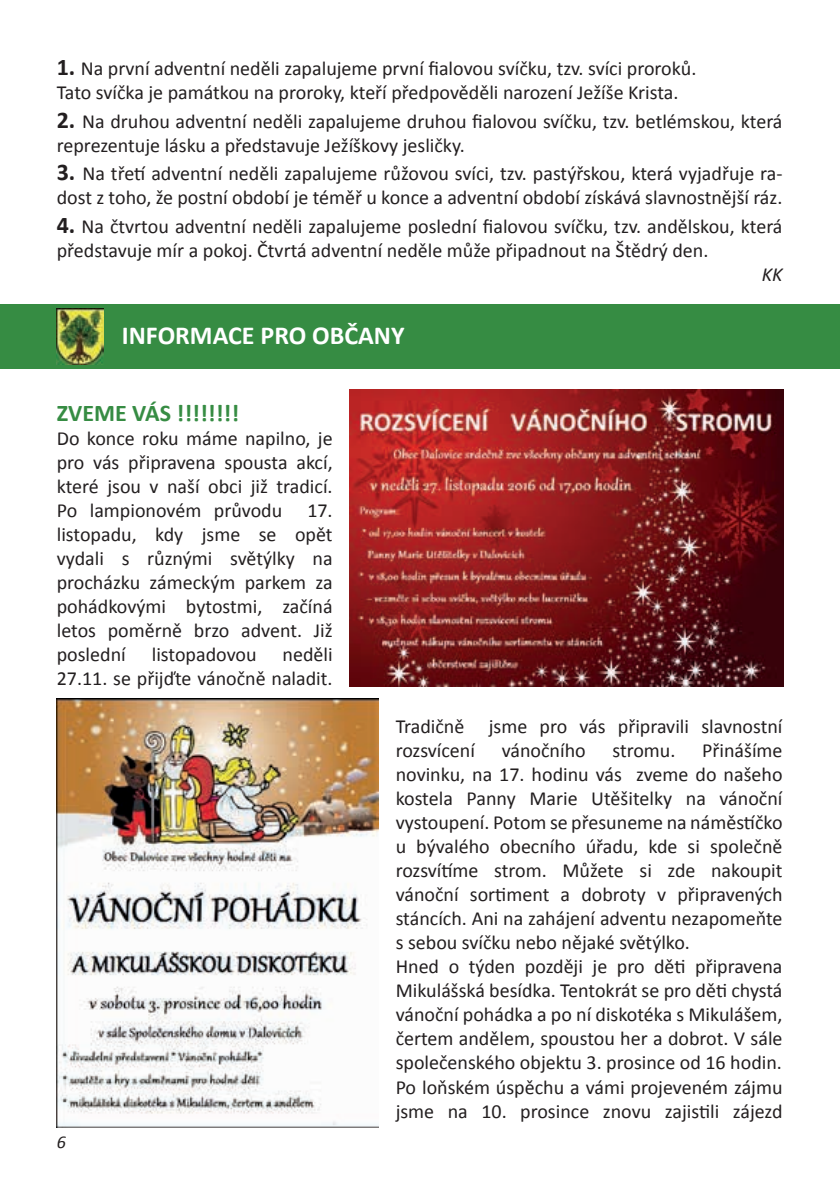
<style>
.page{position:relative;width:840px;height:1191px;background:#fff}
.page>*{position:absolute;margin:0;border:0;box-sizing:border-box;transform-origin:0 0}
.t1{font:700 26px "Calibri";color:#fff}
.t2{font:700 24px "Calibri";color:#368c43}
.t3{font:20px/24px "Calibri";color:#231f20}
.t4{font:italic 20px "Calibri";color:#231f20}
.t5{font:italic 18px "Calibri";color:#231f20}
.s1{font-weight:700;font-size:24px}
</style>
<div class="page">
<div style="left:0;top:304px;width:839px;height:65px;background:#368c43"></div>
<img style="left:56px;top:308px;width:47px;height:57px">
<img style="left:57px;top:698px;width:321px;height:429px">
<img style="left:349px;top:390px;width:433px;height:296px">
<p class="t3" style="left:57px;top:56px;width:641px"><span class="s1">1.</span> Na první adventní neděli zapalujeme první fialovou svíčku, tzv. svíci proroků.<br>Tato svíčka je památkou na proroky, kteří předpověděli narození Ježíše Krista.</p>
<p class="t3" style="left:57px;top:109px;width:726px"><span class="s1">2.</span> Na druhou adventní neděli zapalujeme druhou fialovou svíčku, tzv. betlémskou, která reprezentuje lásku a představuje Ježíškovy jesličky.</p>
<p class="t3" style="left:57px;top:162px;width:726px"><span class="s1">3.</span> Na třetí adventní neděli zapalujeme růžovou svíci, tzv. pastýřskou, která vyjadřuje ra&shy;dost z toho, že postní období je téměř u konce a adventní období získává slavnostnější ráz.</p>
<p class="t3" style="left:57px;top:215px;width:727px"><span class="s1">4.</span> Na čtvrtou adventní neděli zapalujeme poslední fialovou svíčku, tzv. andělskou, která představuje mír a pokoj. Čtvrtá adventní neděle může připadnout na Štědrý den.</p>
<p class="t4" style="left:761px;top:261px;width:22px">KK</p>
<h1 class="t1" style="left:122px;top:319px;width:284px">INFORMACE PRO OBČANY</h1>
<p class="t2" style="left:57px;top:398px;width:184px">ZVEME VÁS !!!!!!!!</p>
<p class="t3" style="left:57px;top:427px;width:277px;text-align:justify">Do konce roku máme napilno, je pro vás připravena spousta akcí, které jsou v naší obci již tradicí.<br>Po lampionovém průvodu 17. listopadu, kdy jsme se opět vydali s různými světýlky na procházku zámeckým parkem za pohádkovými bytostmi, začíná letos poměrně brzo advent. Již poslední</p>
<p class="t3" style="left:57px;top:643px;width:277px;text-align:right">neděli<br>27.11. se přijďte vánočně naladit.</p>
<p class="t3" style="left:152px;top:643px;width:106px">listopadovou</p>
<p class="t5" style="left:57px;top:1129px;width:11px">6</p>
<p class="t3" style="left:395px;top:715px;width:388px">Tradičně jsme pro vás připravili slavnostní rozsvícení</p>
<p class="t3" style="left:395px;top:739px;width:388px;text-indent:306px">Přinášíme novinku, na 17. hodinu vás zveme do našeho kostela Panny Marie Utěšitelky na vánoční vystoupení. Potom se přesuneme na náměstíčko u bývalého obecního úřadu, kde si společně rozsvítíme strom. Můžete si zde nakoupit vánoční sortiment a dobroty v připravených stáncích. Ani na zahájení adventu nezapomeňte s sebou svíčku nebo nějaké světýlko.<br>Hned o týden později je pro děti připravena Mikulášská besídka. Tentokrát se pro děti chystá vánoční pohádka a po ní diskotéka s Mikulášem, čertem andělem, spoustou her a dobrot. V sále společenského objektu 3. prosince od 16 hodin.<br>Po loňském úspěchu a vámi projeveném zájmu jsme na 10. prosince znovu zajistili zájezd</p>
<p class="t3" style="left:501px;top:739px;width:85px">vánočního</p>
<p class="t3" style="left:612px;top:739px;width:65px">stromu.</p>
</div>
